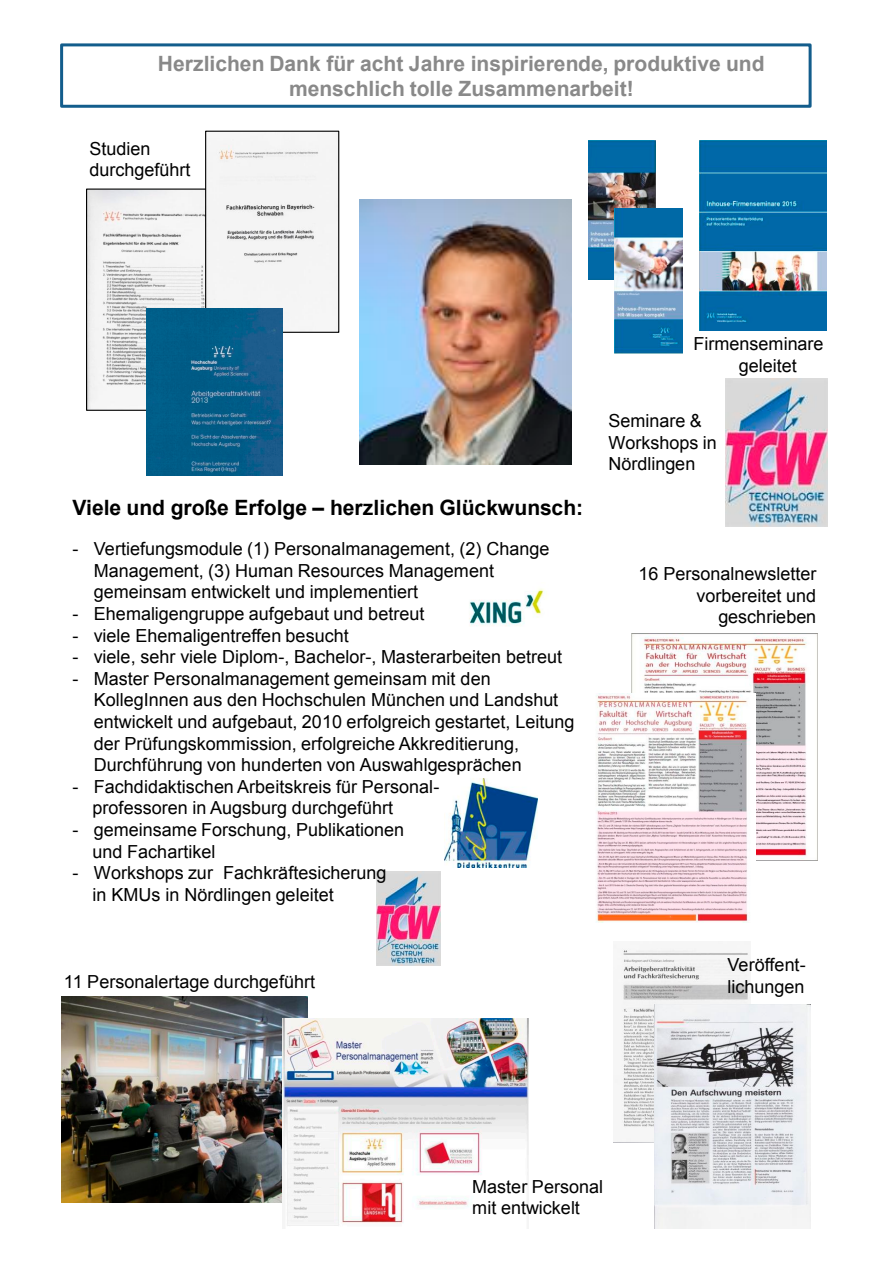
<style>
.page{position:relative;width:893px;height:1263px;background:#fff}
.page>*{position:absolute;margin:0;border:0;box-sizing:border-box;transform-origin:0 0}
.t1{font:700 21.15px "Arial";color:#000}
.t2{font:700 21px/25.2px "Arial";color:#898989;text-align:center}
.t3{font:18px/21.6px "Arial";color:#000}
.s1{font-style:inherit}
</style>
<div class="page">
<img style="left:376px;top:872px;width:65px;height:93px">
<img style="left:62px;top:996px;width:246px;height:206px">
<div style="left:60px;top:43px;width:752px;height:65px;border:3px solid #135d8c"></div>
<img style="left:88px;top:191px;width:117px;height:218px">
<div style="left:86px;top:189px;width:162px;height:222px;border:1px solid #000"></div>
<img style="left:615px;top:948px;width:136px;height:194px">
<img style="left:655px;top:1004px;width:155px;height:225px">
<img style="left:444px;top:778px;width:94px;height:90px">
<img style="left:207px;top:133px;width:130px;height:198px">
<div style="left:205px;top:131px;width:134px;height:202px;border:1px solid #000"></div>
<img style="left:359px;top:200px;width:213px;height:265px">
<img style="left:469px;top:588px;width:75px;height:38px">
<img style="left:699px;top:140px;width:127px;height:190px">
<img style="left:589px;top:140px;width:66px;height:140px">
<img style="left:614px;top:208px;width:68px;height:146px">
<img style="left:725px;top:378px;width:102px;height:148px">
<img style="left:147px;top:309px;width:136px;height:167px">
<img style="left:631px;top:634px;width:186px;height:227px">
<img style="left:596px;top:693px;width:160px;height:230px">
<img style="left:283px;top:1018px;width:246px;height:208px">
<svg style="left:410px;top:1198px;width:13px;height:11px"></svg>
<svg style="left:449px;top:1198px;width:12px;height:11px"></svg>
<p class="t2" style="left:158px;top:51px;width:608px">Herzlichen Dank für acht Jahre inspirierende, produktive und menschlich tolle Zusammenarbeit!</p>
<p class="t3" style="left:89px;top:138px;width:103px">Studien durchgeführt</p>
<p class="t1" style="left:72px;top:493px;width:512px">Viele und große Erfolge <span class="s1">–</span> herzlichen Glückwunsch:</p>
<p class="t3" style="left:94px;top:538px;width:457px;text-indent:-21px">- Vertiefungsmodule (1) Personalmanagement, (2) Change<br>Management, (3) Human Resources Management gemeinsam entwickelt und implementiert</p>
<p class="t3" style="left:72px;top:603px;width:354px">- Ehemaligengruppe aufgebaut und betreut</p>
<p class="t3" style="left:72px;top:625px;width:278px">- viele Ehemaligentreffen besucht</p>
<p class="t3" style="left:72px;top:646px;width:491px">- viele, sehr viele Diplom-, Bachelor-, Masterarbeiten betreut</p>
<p class="t3" style="left:94px;top:668px;width:482px;text-indent:-21px">- Master Personalmanagement gemeinsam mit den KollegInnen aus den Hochschulen München und Landshut entwickelt und aufgebaut, 2010 erfolgreich gestartet, Leitung der Prüfungskommission, erfolgreiche Akkreditierung, Durchführung von hunderten von Auswahlgesprächen</p>
<p class="t3" style="left:92px;top:776px;width:348px;text-indent:-20px">- Fachdidaktischen Arbeitskreis für Personal&shy;professoren in Augsburg durchgeführt</p>
<p class="t3" style="left:92px;top:819px;width:313px;text-indent:-20px">- gemeinsame Forschung, Publikationen und Fachartikel</p>
<p class="t3" style="left:92px;top:862px;width:296px;text-indent:-20px">- Workshops zur Fachkräftesicherung in KMUs in Nördlingen geleitet</p>
<p class="t3" style="left:64px;top:971px;width:253px">11 Personalertage durchgeführt</p>
<p class="t3" style="left:739px;top:333px;width:86px;text-indent:-45px">Firmenseminare geleitet</p>
<p class="t3" style="left:608px;top:410px;width:110px">Seminare &amp;<br>Workshops in<br>Nördlingen</p>
<p class="t3" style="left:639px;top:563px;width:179px;text-align:right">16 Personalnewsletter vorbereitet und geschrieben</p>
<p class="t3" style="left:727px;top:954px;width:80px">Veröffent&shy;lichungen</p>
<p class="t3" style="left:472px;top:1175px;width:132px">Master Personal mit entwickelt</p>
</div>
